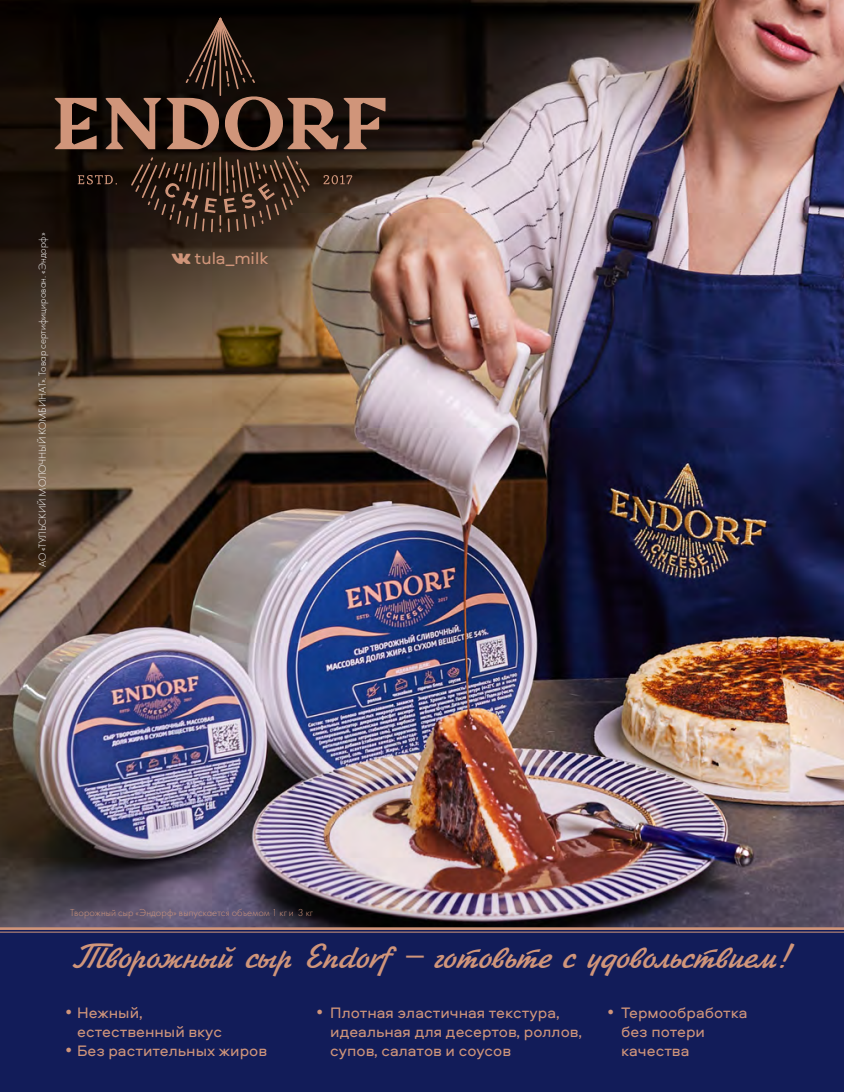
<style>
.page{position:relative;width:844px;height:1092px;background:#fff}
.page>*{position:absolute;margin:0;border:0;box-sizing:border-box;transform-origin:0 0}
.t1{font:35px "Jikharev";color:#d0957a}
.t2{font:17.5px "Aeroport";color:#d0957a}
.t3{font:15.75px/18.9px "Aeroport";color:#d0957a}
.t4{font:10.5px "Futura Light C";letter-spacing:.005em;color:#fff}
.t5{font:10.5px "Futura Light C";letter-spacing:.01em;color:#d0957a}
.s1{font-family:"Folio BT";font-weight:800}
</style>
<div class="page">
<img style="left:0;top:0;width:843px;height:933px">
<div style="left:1px;top:928px;width:842px;height:163px;background:#121c59"></div>
<svg style="left:54px;top:18px;width:331px;height:214px;background:#35251d"></svg>
<hr style="left:0;top:927px;width:843px;height:2px;background:#d0957a">
<hr style="left:0;top:931px;width:843px;height:1px;background:#d0957a">
<svg style="left:172px;top:253px;width:19px;height:11px"></svg>
<p class="t4" style="left:37px;top:383px;width:152px;rotate:-90deg">». Товар сертифицирован. «Эндорф»</p>
<p class="t4" style="left:37px;top:505px;width:99px;rotate:-90deg">й молочный комбинат</p>
<p class="t4" style="left:37px;top:567px;width:49px;rotate:-90deg">АО «Тул ьски</p>
<p class="t2" style="left:194px;top:246px;width:75px">tula_milk</p>
<p class="t5" style="left:70px;top:907px;width:244px">Творожный сыр «Эндорф» выпускается объемом 1 кг и 3 кг</p>
<h1 class="t1" style="left:73px;top:937px;width:718px">Творожный сыр Endorf – готовьте с удовольствием!</h1>
<p class="t3" style="left:77px;top:1002px;width:146px;text-indent:-13px"><span class="s1">•</span> Нежный, естественный вкус</p>
<p class="t3" style="left:64px;top:1040px;width:204px"><span class="s1">•</span> Без растительных жиров</p>
<p class="t3" style="left:330px;top:1002px;width:253px;text-indent:-15px"><span class="s1">•</span> Плотная эластичная текстура, идеальная для десертов, роллов, супов, салатов и соусов</p>
<p class="t3" style="left:621px;top:1002px;width:128px;text-indent:-15px"><span class="s1">•</span> Термообработка без потери качества</p>
</div>
